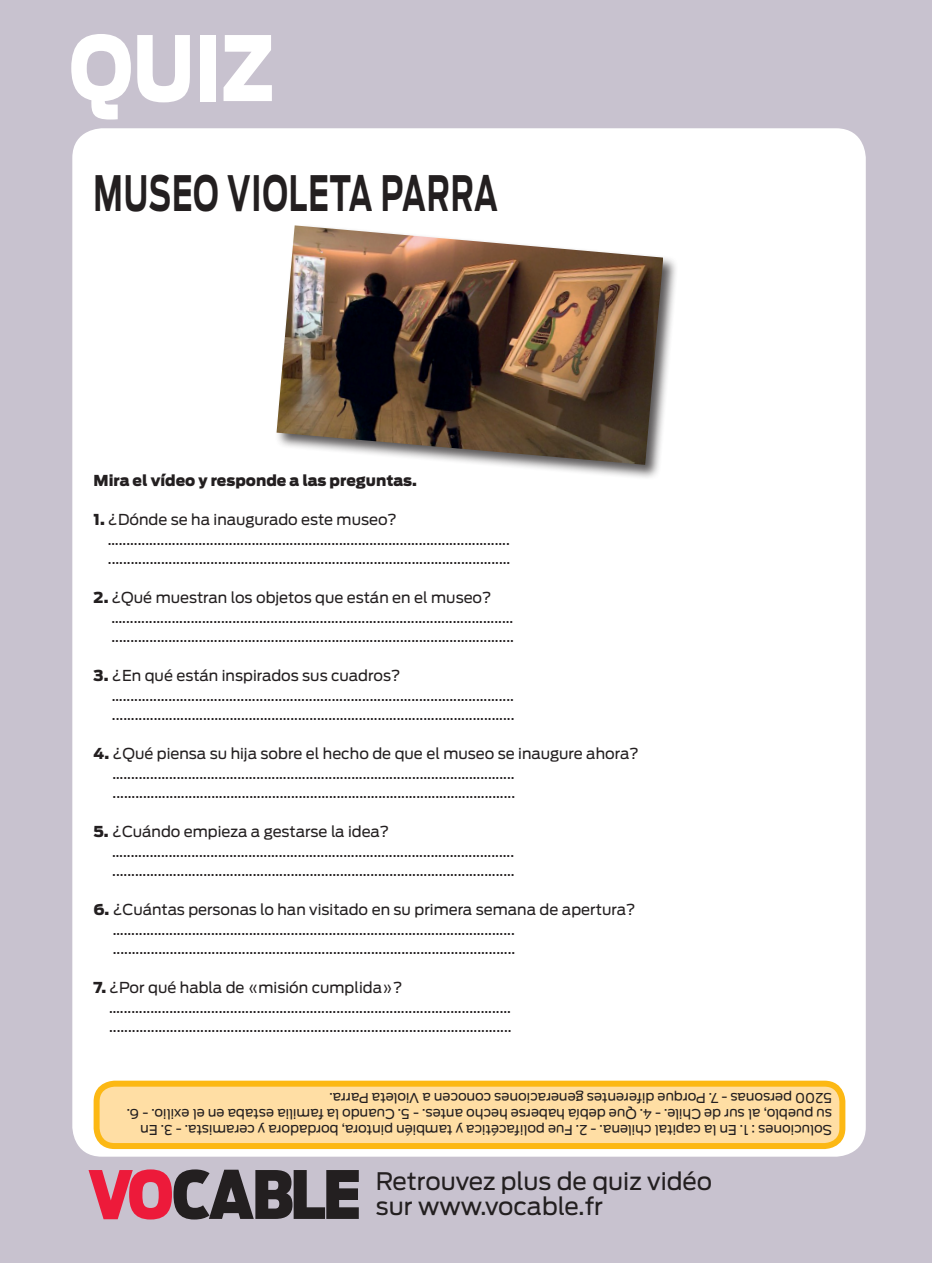
<style>
.page{position:relative;width:936px;height:1263px;background:#fff}
.page>*{position:absolute;margin:0;border:0;box-sizing:border-box;transform-origin:0 0}
.t1{font:900 89.1px "Antenna";color:#fff;scale:.83 1}
.t2{font:700 48.45px "Antenna";letter-spacing:.03em;color:#231f20;scale:.62 1}
.t3{font:24px/25.5px "Antenna";color:#231f20}
.t4{font:15px/19.5px "Antenna";color:#231f20}
.t5{font:900 15px "Antenna";color:#231f20}
.t6{font:13.5px/16.2px "Antenna";color:#231f20}
.s1{font-weight:900}
</style>
<div class="page">
<div style="left:0;top:0;width:931px;height:1263px;background:#c8c2cf"></div>
<div style="left:72px;top:128px;width:793px;height:1029px;background:#fff;border-radius:30px"></div>
<svg style="left:88px;top:1169px;width:271px;height:50px"></svg>
<div style="left:97px;top:1084px;width:745px;height:62px;background:#ffdea4;border-radius:18px"></div>
<div style="left:94px;top:1081px;width:751px;height:68px;border:6px solid #fcb814;border-radius:18px"></div>
<div style="left:274px;top:223px;width:404px;height:257px;background:#231f20;opacity:.75"></div>
<img style="left:276px;top:225px;width:387px;height:240px">
<h1 class="t1" style="left:69px;top:16px;width:248px">QUIZ</h1>
<h2 class="t2" style="left:94px;top:164px;width:653px">MUSEO VIOLETA PARRA</h2>
<p class="t5" style="left:94px;top:472px;width:325px">Mira el vídeo y responde a las preguntas.</p>
<p class="t4" style="left:108px;top:510px;width:404px;text-indent:-14px"><span class="s1">1.</span> ¿Dónde se ha inaugurado este museo? …....................................................................................................... ..........................................................................................................</p>
<p class="t4" style="left:111px;top:588px;width:404px;text-indent:-18px"><span class="s1">2.</span> ¿Qué muestran los objetos que están en el museo? …....................................................................................................... ..........................................................................................................</p>
<p class="t4" style="left:112px;top:666px;width:404px;text-indent:-18px"><span class="s1">3.</span> ¿En qué están inspirados sus cuadros? …....................................................................................................... ..........................................................................................................</p>
<p class="t4" style="left:113px;top:744px;width:527px;text-indent:-19px"><span class="s1">4.</span> ¿Qué piensa su hija sobre el hecho de que el museo se inaugure ahora? …....................................................................................................... ..........................................................................................................</p>
<p class="t4" style="left:112px;top:822px;width:404px;text-indent:-19px"><span class="s1">5.</span> ¿Cuándo empieza a gestarse la idea? …....................................................................................................... ..........................................................................................................</p>
<p class="t4" style="left:113px;top:900px;width:524px;text-indent:-19px"><span class="s1">6.</span> ¿Cuántas personas lo han visitado en su primera semana de apertura? …....................................................................................................... ..........................................................................................................</p>
<p class="t4" style="left:109px;top:978px;width:404px;text-indent:-15px"><span class="s1">7.</span> ¿Por qué habla de «misión cumplida»? …....................................................................................................... ..........................................................................................................</p>
<p class="t6" style="left:832px;top:1138px;width:707px;rotate:-180deg">Soluciones : 1. En la capital chilena. - 2. Fue polifacética y también pintora, bordadora y ceramista. - 3. En su pueblo, al sur de Chile. - 4. Que debía haberse hecho antes. - 5. Cuando la familia estaba en el exilio. - 6.<br>5200 personas - 7. Porque diferentes generaciones conocen a Violeta Parra.</p>
<h3 class="t3" style="left:376px;top:1168px;width:338px">Retrouvez plus de quiz vidéo sur www.vocable.fr</h3>
</div>
